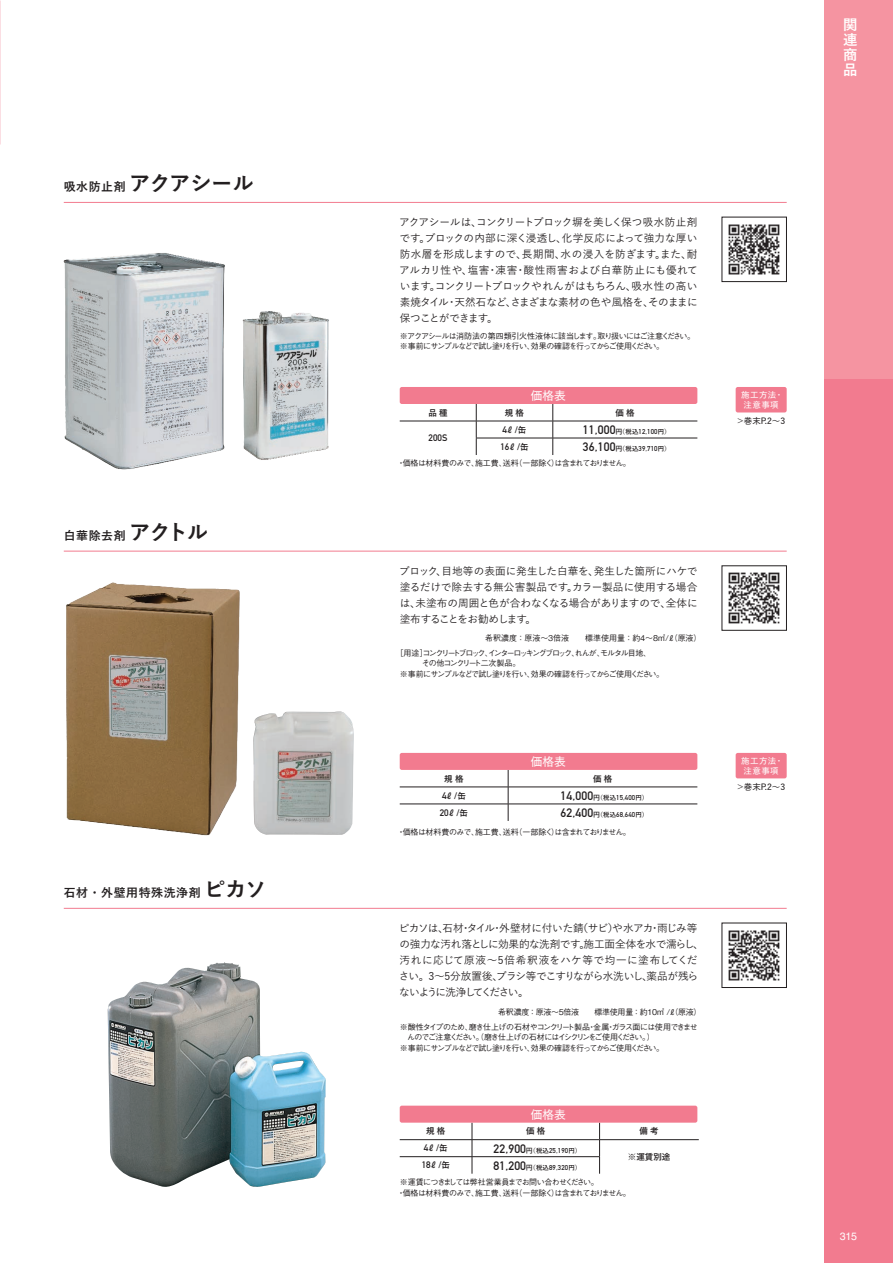
<style>
.page{position:relative;width:893px;height:1263px;background:#fff}
.page>*{position:absolute;margin:0;border:0;box-sizing:border-box;transform-origin:0 0}
.t1{font:700 21.3px "Yu Go Pr 6 N";letter-spacing:-.02em;color:#231f20}
.t2{font:700 14.4px/15px "Yu Go Pr 6 N";color:#fff;text-align:justify}
.t3{font:12.15px "DIN Mittelschrift Std";letter-spacing:.01em;color:#231f20}
.t4{font:700 11.85px "Yu Go Pr 6 N";letter-spacing:.05em;color:#231f20}
.t5{font:600 11.7px "Yu Go Pr 6 N";color:#fff}
.t6{font:500 10.65px/15.9px "Yu Go Pr 6 N";letter-spacing:-.035em;color:#231f20;text-align:justify}
.t7{font:10.65px "Helvetica LT Std";color:#fff}
.t8{font:9.3px "DIN Mittelschrift Std";color:#231f20}
.t9{font:700 8.55px "Yu Go Pr 6 N";letter-spacing:.265em;color:#231f20}
.t10{font:600 8.55px/9.6px "Yu Go Pr 6 N";letter-spacing:.05em;color:#fff}
.t11{font:600 8.55px "Yu Go Pr 6 N";color:#231f20}
.t12{font:500 7.95px/10.6px "Gothic BBB Pro";letter-spacing:-.11em;color:#231f20}
.t13{font:500 7.95px/10.6px "Gothic BBB Pro";letter-spacing:-.135em;color:#231f20;text-align:center}
.t14{font:500 7.95px/14.9px "Gothic BBB Pro";letter-spacing:-.045em;color:#231f20}
.t15{font:500 7.95px/14.9px "Gothic BBB Pro";letter-spacing:-.14em;color:#231f20}
.t16{font:500 7.95px "Gothic BBB Pro";letter-spacing:-.065em;color:#231f20}
.t17{font:500 7.95px/10.6px "Gothic BBB Pro";letter-spacing:-.08em;color:#231f20}
.s1{font-size:11.85px}
.s2{font-size:21.3px}
.s3{font-family:"Yu Go Pr 6 N";font-weight:700;font-size:8.55px}
.s4{font-family:"UD Shin Go NT Pro";font-weight:500;font-size:6.45px}
.s5{font-family:"Yu Go Pr 6 N";font-weight:700;font-size:6.45px}
.s6{font-size:7.05px}
</style>
<div class="page">
<hr style="left:64px;top:202px;width:723px;height:1px;background:#f27b8f">
<hr style="left:64px;top:551px;width:723px;height:1px;background:#f27b8f">
<hr style="left:64px;top:908px;width:723px;height:1px;background:#f27b8f">
<img style="left:271px;top:711px;width:83px;height:124px">
<img style="left:107px;top:962px;width:219px;height:225px">
<hr style="left:400px;top:1139px;width:72px;height:1px;background:#231f20">
<hr style="left:472px;top:1139px;width:128px;height:1px;background:#231f20">
<hr style="left:600px;top:1139px;width:99px;height:1px;background:#231f20">
<hr style="left:400px;top:1156px;width:72px;height:1px;background:#231f20">
<hr style="left:472px;top:1156px;width:128px;height:1px;background:#231f20">
<svg style="left:472px;top:1123px;width:1px;height:51px"></svg>
<svg style="left:599px;top:1123px;width:1px;height:51px"></svg>
<img style="left:728px;top:224px;width:52px;height:51px">
<div style="left:722px;top:217px;width:65px;height:65px;border:1px solid #231f20"></div>
<img style="left:728px;top:572px;width:52px;height:52px">
<img style="left:728px;top:930px;width:52px;height:51px">
<div style="left:722px;top:923px;width:65px;height:65px;border:1px solid #231f20"></div>
<img style="left:63px;top:253px;width:162px;height:217px">
<img style="left:223px;top:297px;width:106px;height:173px">
<img style="left:66px;top:582px;width:205px;height:254px">
<hr style="left:400px;top:421px;width:76px;height:1px;background:#231f20">
<hr style="left:476px;top:421px;width:77px;height:1px;background:#231f20">
<hr style="left:553px;top:421px;width:144px;height:1px;background:#231f20">
<hr style="left:476px;top:438px;width:77px;height:1px;background:#231f20">
<svg style="left:476px;top:404px;width:1px;height:51px"></svg>
<hr style="left:553px;top:438px;width:144px;height:1px;background:#231f20">
<svg style="left:553px;top:404px;width:1px;height:51px"></svg>
<div style="left:400px;top:387px;width:297px;height:17px;background:#f27b8f;border-radius:2px"></div>
<svg style="left:508px;top:770px;width:1px;height:51px"></svg>
<hr style="left:400px;top:787px;width:108px;height:1px;background:#231f20">
<hr style="left:508px;top:787px;width:189px;height:1px;background:#231f20">
<hr style="left:400px;top:804px;width:108px;height:1px;background:#231f20">
<hr style="left:508px;top:804px;width:189px;height:1px;background:#231f20">
<div style="left:400px;top:753px;width:297px;height:17px;background:#f27b8f;border-radius:2px"></div>
<div style="left:400px;top:1106px;width:297px;height:17px;background:#f27b8f;border-radius:2px"></div>
<div style="left:736px;top:387px;width:51px;height:25px;background:#f27b8f;border-radius:2px"></div>
<div style="left:736px;top:753px;width:51px;height:25px;background:#f27b8f;border-radius:2px"></div>
<div style="left:825px;top:0;width:68px;height:1263px;background:#f27b8f"></div>
<div style="left:825px;top:0;width:68px;height:378px;background:#f594a1"></div>
<h1 class="t1" style="left:64px;top:171px;width:192px"><span class="s1">吸水防止剤</span> アクアシール</h1>
<p class="t4" style="left:64px;top:529px;width:146px">白華除去剤 <span class="s2">アクトル</span></p>
<p class="t4" style="left:64px;top:886px;width:204px">石材・外壁用特殊洗浄剤 <span class="s2">ピカソ</span></p>
<h2 class="t2" style="left:843px;top:17px;width:16px">関連商品</h2>
<p class="t6" style="left:399px;top:213px;width:300px">アクアシールは、コンクリートブロック塀を美しく保つ吸水防止剤です。ブロックの内部に深く浸透し、化学反応によって強力な厚い防水層を形成しますので、長期間、水の浸入を防ぎます。また、耐アルカリ性や、塩害・凍害・酸性雨害および白華防止にも優れています。コンクリートブロックやれんがはもちろん、吸水性の高い素焼タイル・天然石など、さまざまな素材の色や風格を、そのままに保つことができます。</p>
<p class="t12" style="left:400px;top:329px;width:297px">※アクアシールは消防法の第四類引火性液体に該当します。取り扱いにはご注意ください。※事前にサンプルなどで試し塗りを行い、効果の確認を行ってからご使用ください。</p>
<p class="t5" style="left:531px;top:385px;width:37px">価格表</p>
<p class="t9" style="left:428px;top:408px;width:21px">品種</p>
<p class="t9" style="left:505px;top:408px;width:21px">規格</p>
<p class="t9" style="left:615px;top:408px;width:21px">価格</p>
<p class="t8" style="left:429px;top:432px;width:20px">200S</p>
<p class="t8" style="left:503px;top:424px;width:25px">4<span class="s3">ℓ</span>/<span class="s3">缶</span></p>
<p class="t3" style="left:583px;top:423px;width:89px">11,000<span class="s4">円</span><span class="s5">（税込</span><span class="s6">12,100</span><span class="s5">円）</span></p>
<p class="t8" style="left:500px;top:441px;width:30px">16<span class="s3">ℓ</span>/<span class="s3">缶</span></p>
<p class="t3" style="left:583px;top:440px;width:89px">36,100<span class="s4">円</span><span class="s5">（税込</span><span class="s6">39,710</span><span class="s5">円）</span></p>
<p class="t16" style="left:397px;top:457px;width:235px">・価格は材料費のみで、施工費、送料（一部除く）は含まれておりません。</p>
<p class="t6" style="left:399px;top:562px;width:300px">ブロック、目地等の表面に発生した白華を、発生した箇所にハケで塗るだけで除去する無公害製品です。カラー製品に使用する場合は、未塗布の周囲と色が合わなくなる場合がありますので、全体に塗布することをお勧めします。</p>
<p class="t15" style="left:395px;top:629px;width:308px;text-indent:90px">希釈濃度：原液〜3倍液　　標準使用量：約4〜8㎡/ℓ（原液）［用途］コンクリートブロック、インターロッキングブロック、れんが、モルタル目地、</p>
<p class="t12" style="left:400px;top:657px;width:266px;text-indent:22px">その他コンクリート二次製品。<br>※事前にサンプルなどで試し塗りを行い、効果の確認を行ってからご使用ください。</p>
<p class="t5" style="left:531px;top:751px;width:37px">価格表</p>
<p class="t9" style="left:444px;top:774px;width:21px">規格</p>
<p class="t9" style="left:593px;top:774px;width:21px">価格</p>
<p class="t8" style="left:442px;top:790px;width:25px">4<span class="s3">ℓ</span>/<span class="s3">缶</span></p>
<p class="t3" style="left:561px;top:789px;width:89px">14,000<span class="s4">円</span><span class="s5">（税込</span><span class="s6">15,400</span><span class="s5">円）</span></p>
<p class="t8" style="left:440px;top:807px;width:30px">20<span class="s3">ℓ</span>/<span class="s3">缶</span></p>
<p class="t3" style="left:561px;top:806px;width:89px">62,400<span class="s4">円</span><span class="s5">（税込</span><span class="s6">68,640</span><span class="s5">円）</span></p>
<p class="t16" style="left:397px;top:825px;width:235px">・価格は材料費のみで、施工費、送料（一部除く）は含まれておりません。</p>
<p class="t6" style="left:399px;top:919px;width:307px;text-align:left">ピカソは、石材・タイル・外壁材に付いた錆（サビ）や水アカ・雨じみ等の強力な汚れ落としに効果的な洗剤です。施工面全体を水で濡らし、汚れに応じて原液〜5倍希釈液をハケ等で均一に塗布してください。3〜5分放置後、ブラシ等でこすりながら水洗いし、薬品が残らないように洗浄してください。</p>
<p class="t14" style="left:400px;top:1003px;width:303px;text-indent:98px">希釈濃度：原液〜5倍液　　標準使用量：約10㎡ /ℓ（原液）※酸性タイプのため、磨き仕上げの石材やコンクリート製品・金属・ガラス面には使用できませ</p>
<p class="t13" style="left:400px;top:1031px;width:266px">んのでご注意ください。（磨き仕上げの石材にはイシクリンをご使用ください。）<br>※事前にサンプルなどで試し塗りを行い、効果の確認を行ってからご使用ください。</p>
<p class="t5" style="left:531px;top:1103px;width:37px">価格表</p>
<p class="t9" style="left:426px;top:1126px;width:21px">規格</p>
<p class="t9" style="left:526px;top:1126px;width:21px">価格</p>
<p class="t9" style="left:640px;top:1126px;width:21px">備考</p>
<p class="t8" style="left:424px;top:1143px;width:25px">4<span class="s3">ℓ</span>/<span class="s3">缶</span></p>
<p class="t3" style="left:493px;top:1142px;width:89px">22,900<span class="s4">円</span><span class="s5">（税込</span><span class="s6">25,190</span><span class="s5">円）</span></p>
<p class="t9" style="left:628px;top:1152px;width:44px">※運賃別途</p>
<p class="t8" style="left:422px;top:1160px;width:30px">18<span class="s3">ℓ</span>/<span class="s3">缶</span></p>
<p class="t3" style="left:493px;top:1159px;width:89px">81,200<span class="s4">円</span><span class="s5">（税込</span><span class="s6">89,320</span><span class="s5">円）</span></p>
<p class="t17" style="left:397px;top:1176px;width:235px;text-indent:3px">※運賃につきましては弊社営業員までお問い合わせください。<br>・価格は材料費のみで、施工費、送料（一部除く）は含まれておりません。</p>
<p class="t10" style="left:741px;top:389px;width:44px">施工方法・注意事項</p>
<p class="t11" style="left:736px;top:413px;width:50px">＞巻末P.2〜3</p>
<p class="t10" style="left:741px;top:755px;width:44px">施工方法・注意事項</p>
<p class="t11" style="left:736px;top:779px;width:50px">＞巻末P.2〜3</p>
<p class="t7" style="left:840px;top:1230px;width:19px">315</p>
</div>
